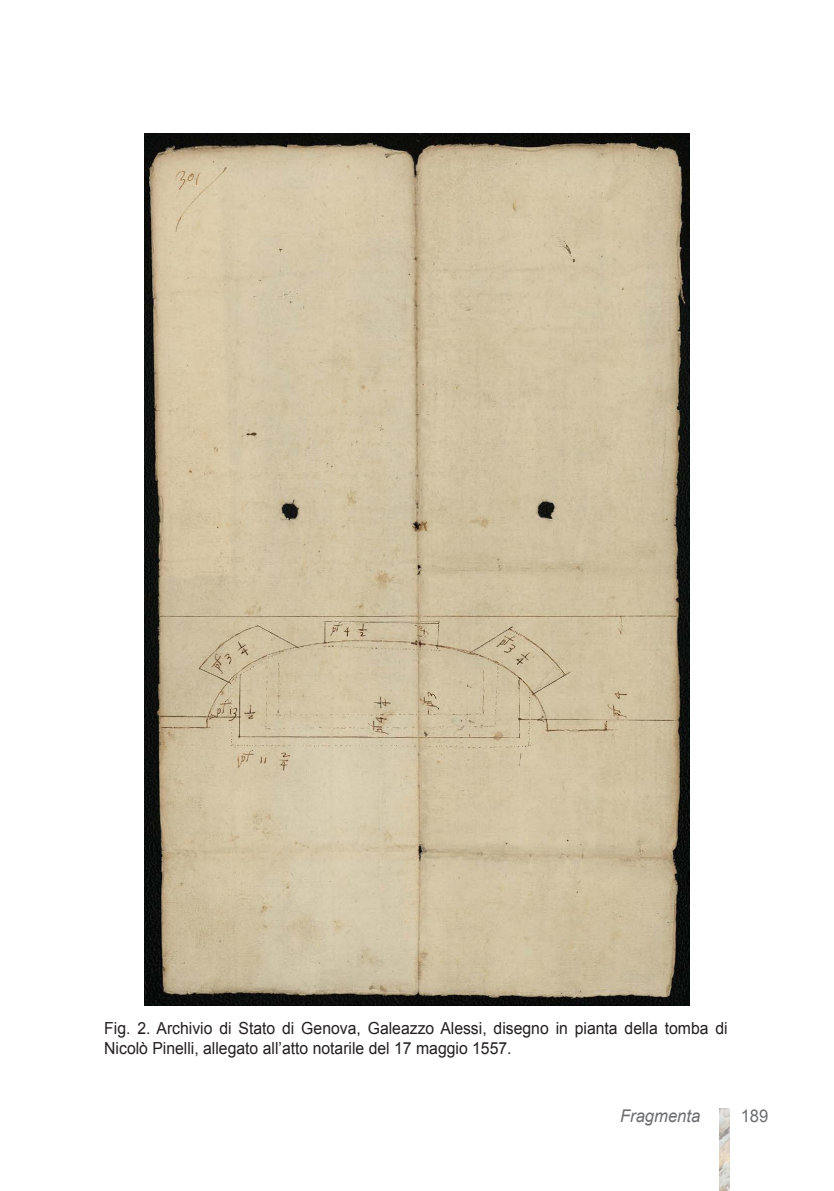
<style>
.page{position:relative;width:834px;height:1191px;background:#fff}
.page>*{position:absolute;margin:0;border:0;box-sizing:border-box;transform-origin:0 0}
.t1{font:italic 17.5px "Arial";color:#6c6d70;scale:.95 1}
.t2{font:17.5px "Arial";color:#6c6d70;scale:.95 1}
.t3{font:16.62px/20.1px "Arial";color:#231f20;scale:.95 1}
</style>
<div class="page">
<img style="left:719px;top:1108px;width:10px;height:83px">
<img style="left:145px;top:134px;width:543px;height:872px">
<p class="t3" style="left:104px;top:1017px;width:657px">Fig. 2. Archivio di Stato di Genova, Galeazzo Alessi, disegno in pianta della tomba di<br>Nicolò Pinelli, allegato all’atto notarile del 17 maggio 1557.</p>
<p class="t1" style="left:620px;top:1104px;width:86px">Fragmenta</p>
<p class="t2" style="left:740px;top:1103px;width:31px">189</p>
</div>
